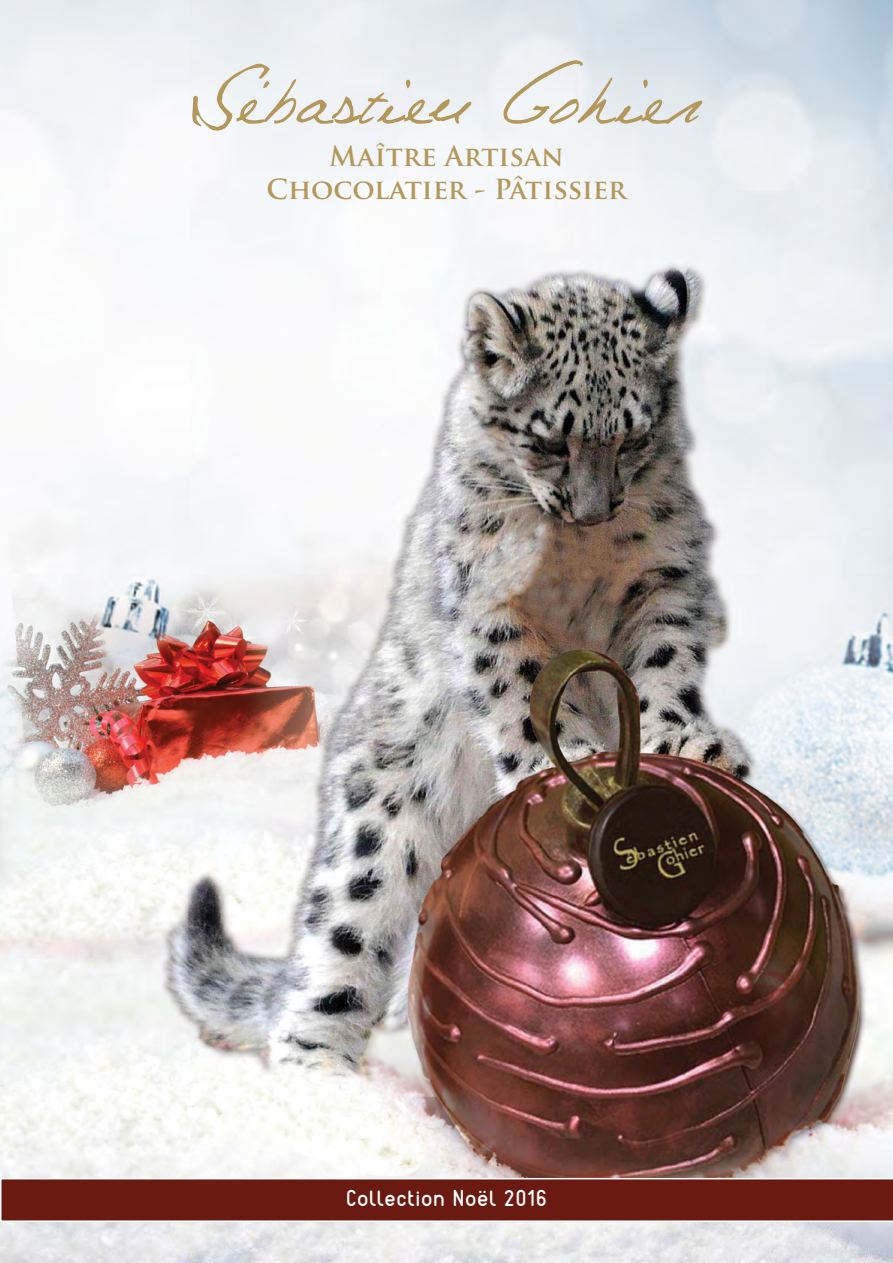
<style>
.page{position:relative;width:893px;height:1263px;background:#fff}
.page>*{position:absolute;margin:0;border:0;box-sizing:border-box;transform-origin:0 0}
.t1{font:82.5px "Celine Dion Handwriting";color:#b4975a}
.t2{font:700 27px/32.4px "Trajan Pro";color:#b4975a;text-align:center}
.t3{font:700 22.5px "Reef";letter-spacing:.055em;color:#fff}
</style>
<div class="page">
<img style="left:0;top:0;width:893px;height:1263px">
<svg style="left:0;top:1178px;width:893px;height:44px;background:#742921"></svg>
<h1 class="t1" style="left:192px;top:48px;width:510px">Sébastien Gohier</h1>
<p class="t2" style="left:266px;top:141px;width:361px">Maître Artisan<br>Chocolatier - Pâtissier</p>
<p class="t3" style="left:346px;top:1184px;width:202px">Collection Noël 2016</p>
</div>
